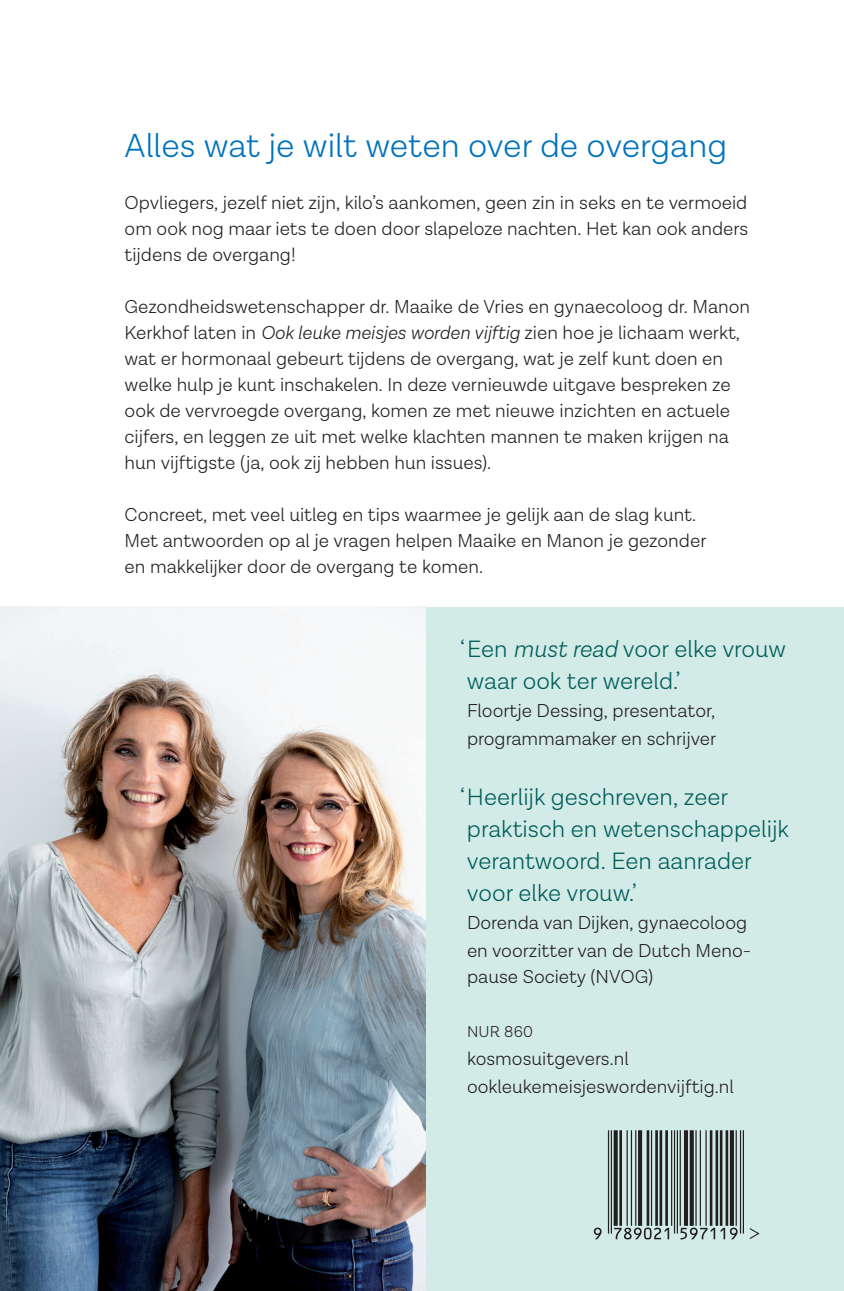
<style>
.page{position:relative;width:844px;height:1291px;background:#fff}
.page>*{position:absolute;margin:0;border:0;box-sizing:border-box;transform-origin:0 0}
.t1{font:300 34px "Lota Grotesque Alt 1";color:#0073bc}
.t2{font:300 24px/32px "Lota Grotesque Alt 1";color:#015e5b}
.t3{font:300 19px/26px "Lota Grotesque Alt 1";color:#231f20}
.t4{font:300 16px "Lota Grotesque Alt 1";letter-spacing:.01em;color:#231f20}
.s1{font-style:italic}
</style>
<div class="page">
<img style="left:0;top:606px;width:426px;height:684px">
<div style="left:426px;top:606px;width:417px;height:684px;background:#d3ebe6"></div>
<hr style="left:742px;top:1129px;width:1px;height:104px;background:#231f20">
<hr style="left:739px;top:1129px;width:2px;height:104px;background:#231f20">
<hr style="left:735px;top:1129px;width:1px;height:96px;background:#231f20">
<svg style="left:729px;top:1130px;width:4px;height:95px"></svg>
<hr style="left:725px;top:1129px;width:3px;height:96px;background:#231f20">
<hr style="left:719px;top:1129px;width:3px;height:96px;background:#231f20">
<hr style="left:715px;top:1129px;width:3px;height:96px;background:#231f20">
<hr style="left:709px;top:1129px;width:3px;height:96px;background:#231f20">
<hr style="left:705px;top:1129px;width:1px;height:96px;background:#231f20">
<hr style="left:699px;top:1129px;width:1px;height:96px;background:#231f20">
<hr style="left:695px;top:1129px;width:1px;height:96px;background:#231f20">
<svg style="left:689px;top:1130px;width:4px;height:95px"></svg>
<div style="left:683px;top:1129px;width:5px;height:96px;background:#231f20"></div>
<hr style="left:679px;top:1129px;width:1px;height:96px;background:#231f20">
<hr style="left:676px;top:1129px;width:2px;height:104px;background:#231f20">
<hr style="left:673px;top:1129px;width:2px;height:104px;background:#231f20">
<hr style="left:671px;top:1129px;width:1px;height:96px;background:#231f20">
<hr style="left:665px;top:1129px;width:2px;height:96px;background:#231f20">
<hr style="left:659px;top:1129px;width:3px;height:96px;background:#231f20">
<hr style="left:655px;top:1129px;width:2px;height:96px;background:#231f20">
<hr style="left:650px;top:1129px;width:2px;height:96px;background:#231f20">
<hr style="left:646px;top:1129px;width:3px;height:96px;background:#231f20">
<hr style="left:638px;top:1129px;width:4px;height:96px;background:#231f20">
<hr style="left:635px;top:1129px;width:1px;height:96px;background:#231f20">
<hr style="left:630px;top:1129px;width:2px;height:96px;background:#231f20">
<hr style="left:626px;top:1129px;width:1px;height:96px;background:#231f20">
<hr style="left:619px;top:1129px;width:3px;height:96px;background:#231f20">
<svg style="left:613px;top:1130px;width:4px;height:95px"></svg>
<hr style="left:610px;top:1129px;width:2px;height:104px;background:#231f20">
<hr style="left:607px;top:1129px;width:2px;height:104px;background:#231f20">
<svg style="left:593px;top:1227px;width:8px;height:11px"></svg>
<svg style="left:614px;top:1227px;width:55px;height:12px"></svg>
<svg style="left:680px;top:1227px;width:57px;height:12px"></svg>
<svg style="left:749px;top:1228px;width:11px;height:11px"></svg>
<h1 class="t1" style="left:125px;top:127px;width:604px">Alles wat je wilt weten over de overgang</h1>
<p class="t3" style="left:125px;top:190px;width:625px;text-align:justify">Opvliegers, jezelf niet zijn, kilo’s aankomen, geen zin in seks en te vermoeid om ook nog maar iets te doen door slapeloze nachten. Het kan ook anders tijdens de overgang!</p>
<p class="t3" style="left:125px;top:294px;width:627px">Gezondheidswetenschapper dr. Maaike de Vries en gynaecoloog dr. Manon Kerkhof laten in <span class="s1">Ook leuke meisjes worden vijftig</span> zien hoe je lichaam werkt, wat er hormonaal gebeurt tijdens de overgang, wat je zelf kunt doen en welke hulp je kunt inschakelen. In deze vernieuwde uitgave bespreken ze ook de vervroegde overgang, komen ze met nieuwe inzichten en actuele cijfers, en leggen ze uit met welke klachten mannen te maken krijgen na hun vijftigste (ja, ook zij hebben hun issues).</p>
<p class="t3" style="left:125px;top:502px;width:583px">Concreet, met veel uitleg en tips waarmee je gelijk aan de slag kunt.<br>Met antwoorden op al je vragen helpen Maaike en Manon je gezonder en makkelijker door de overgang te komen.</p>
<p class="t2" style="left:460px;top:632px;width:327px">‘Een <span class="s1">must read</span> voor elke vrouw waar ook ter wereld.’</p>
<p class="t3" style="left:467px;top:696px;width:251px;line-height:28px">Floortje Dessing, presentator, programmamaker en schrijver</p>
<p class="t2" style="left:460px;top:780px;width:330px">‘Heerlijk geschreven, zeer praktisch en wetenschappelijk verantwoord. Een aanrader voor elke vrouw.’</p>
<p class="t3" style="left:467px;top:908px;width:285px;line-height:28px">Dorenda van Dijken, gynaecoloog en voorzitter van de Dutch Meno-</p>
<p class="t3" style="left:467px;top:963px;width:188px">pause Society (NVOG)</p>
<p class="t4" style="left:467px;top:1022px;width:67px">NUR 860</p>
<p class="t3" style="left:467px;top:1044px;width:268px;line-height:28px">kosmosuitgevers.nl ookleukemeisjeswordenvijftig.nl</p>
</div>
